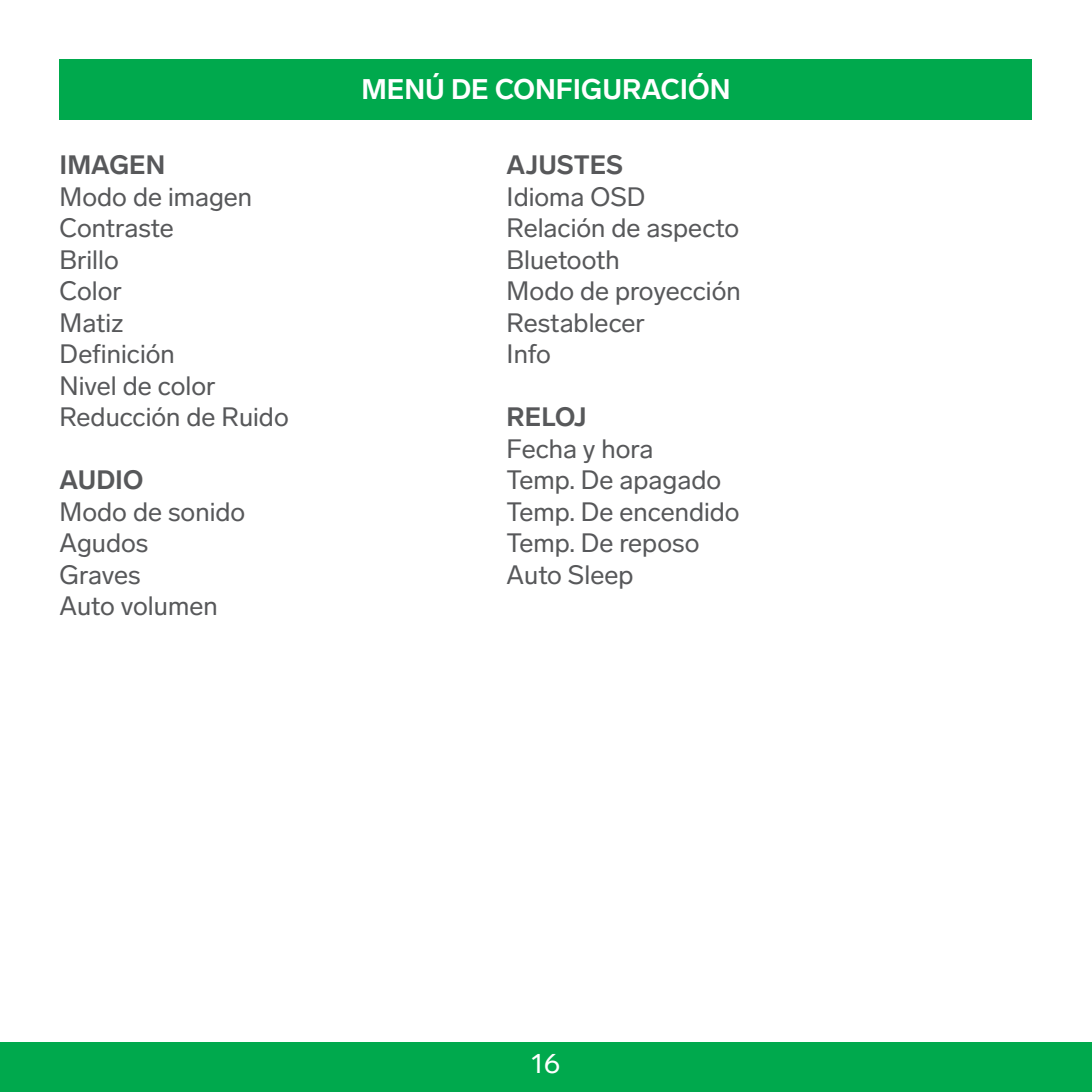
<style>
.page{position:relative;width:1092px;height:1092px;background:#fff}
.page>*{position:absolute;margin:0;border:0;box-sizing:border-box;transform-origin:0 0}
.t1{font:700 28px "Lab Grotesque";color:#fff}
.t2{font:28px "Lab Grotesque";color:#fff}
.t3{font:26.25px/31.5px "Lab Grotesque";color:#57585a}
.t4{font:700 26.25px "Lab Grotesque";color:#57585a}
</style>
<div class="page">
<div style="left:0;top:1042px;width:1091px;height:49px;background:#00a94d"></div>
<div style="left:60px;top:59px;width:972px;height:61px;background:#00a94d"></div>
<p class="t4" style="left:60px;top:149px;width:107px">IMAGEN</p>
<p class="t3" style="left:60px;top:181px;width:231px">Modo de imagen<br>Contraste<br>Brillo<br>Color<br>Matiz<br>Definición<br>Nivel de color<br>Reducción de Ruido</p>
<p class="t4" style="left:60px;top:464px;width:85px">AUDIO</p>
<p class="t3" style="left:60px;top:496px;width:187px">Modo de sonido<br>Agudos<br>Graves<br>Auto volumen</p>
<p class="t1" style="left:361px;top:73px;width:371px">MENÚ DE CONFIGURACIÓN</p>
<p class="t4" style="left:506px;top:149px;width:118px">AJUSTES</p>
<p class="t3" style="left:506px;top:181px;width:235px">Idioma OSD<br>Relación de aspecto<br>Bluetooth<br>Modo de proyección<br>Restablecer<br>Info</p>
<p class="t4" style="left:506px;top:401px;width:81px">RELOJ</p>
<p class="t3" style="left:506px;top:433px;width:234px">Fecha y hora<br>Temp. De apagado<br>Temp. De encendido<br>Temp. De reposo<br>Auto Sleep</p>
<p class="t2" style="left:531px;top:1046px;width:31px">16</p>
</div>
